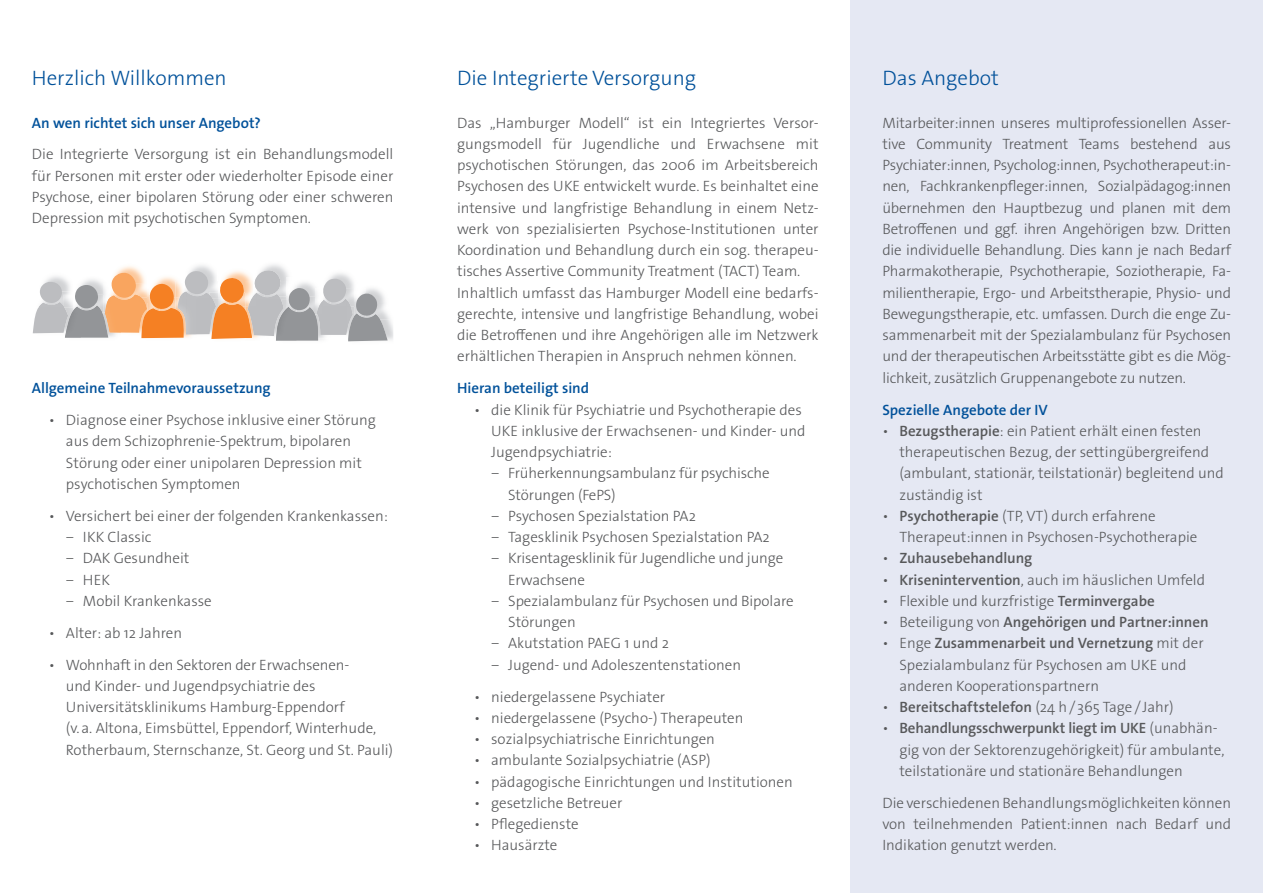
<style>
.page{position:relative;width:1263px;height:893px;background:#fff}
.page>*{position:absolute;margin:0;border:0;box-sizing:border-box;transform-origin:0 0}
.t1{font:300 21px "The Sans Os F";color:#01519a}
.t2{font:300 15px/21.3px "The Sans Os F";color:#57585a}
.t3{font:600 15px "The Sans Os F";color:#01519a}
.t4{font:600 15px "The Sans Os F";color:#57585a}
.s1{font-weight:600}
.s2{font-weight:300}
</style>
<div class="page">
<div style="left:850px;top:0;width:413px;height:893px;background:#e5e8f3"></div>
<svg style="left:33px;top:270px;width:355px;height:71px"></svg>
<h1 class="t1" style="left:32px;top:64px;width:196px">Herzlich Willkommen</h1>
<p class="t3" style="left:32px;top:113px;width:230px">An wen richtet sich unser Angebot?</p>
<p class="t2" style="left:32px;top:144px;width:363px;text-align:justify">Die Integrierte Versorgung ist ein Behandlungsmodell für Personen mit erster oder wiederholter Episode einer Psychose, einer bipolaren Störung oder einer schweren Depression mit psychotischen Symptomen.</p>
<p class="t3" style="left:32px;top:379px;width:240px">Allgemeine Teilnahmevoraussetzung</p>
<p class="t2" style="left:66px;top:410px;width:311px;text-indent:-17px">• Diagnose einer Psychose inklusive einer Störung aus dem Schizophrenie-Spektrum, bipolaren Störung oder einer unipolaren Depression mit psychotischen Symptomen</p>
<p class="t2" style="left:66px;top:505px;width:324px;text-indent:-17px">• Versichert bei einer der folgenden Krankenkassen: − IKK Classic<br>− DAK Gesundheit<br>− HEK<br>− Mobil Krankenkasse</p>
<p class="t2" style="left:49px;top:622px;width:135px">• Alter: ab 12 Jahren</p>
<p class="t2" style="left:66px;top:654px;width:329px;text-indent:-17px">• Wohnhaft in den Sektoren der Erwachsenen-<br>und Kinder- und Jugendpsychiatrie des Universitätsklinikums Hamburg-Eppendorf<br>(v.a. Altona, Eimsbüttel, Eppendorf, Winterhude, Rotherbaum, Sternschanze, St. Georg und St. Pauli)</p>
<h1 class="t1" style="left:457px;top:64px;width:240px">Die Integrierte Versorgung</h1>
<p class="t2" style="left:457px;top:112px;width:363px">Das „Hamburger Modell“ ist ein Integriertes Versor&shy;gungsmodell für Jugendliche und Erwachsene mit psychotischen Störungen, das 2006 im Arbeitsbereich Psychosen des UKE entwickelt wurde. Es beinhaltet eine intensive und langfristige Behandlung in einem Netz&shy;werk von spezialisierten Psychose-Institutionen unter Koordination und Behandlung durch ein sog. therapeu&shy;tisches Assertive Community Treatment (TACT) Team.<br>Inhaltlich umfasst das Hamburger Modell eine bedarfs&shy;gerechte, intensive und langfristige Behandlung, wobei die Betroffenen und ihre Angehörigen alle im Netzwerk erhältlichen Therapien in Anspruch nehmen können.</p>
<p class="t3" style="left:457px;top:379px;width:134px">Hieran beteiligt sind</p>
<p class="t2" style="left:474px;top:399px;width:329px">• die Klinik für Psychiatrie und Psychotherapie des</p>
<p class="t2" style="left:491px;top:420px;width:316px">UKE inklusive der Erwachsenen- und Kinder- und</p>
<p class="t2" style="left:491px;top:441px;width:122px">Jugendpsychiatrie:</p>
<p class="t2" style="left:491px;top:463px;width:280px">− Früherkennungsambulanz für psychische</p>
<p class="t2" style="left:508px;top:484px;width:109px">Störungen (FePS)</p>
<p class="t2" style="left:491px;top:505px;width:206px">− Psychosen Spezialstation PA2</p>
<p class="t2" style="left:491px;top:526px;width:280px">− Tagesklinik Psychosen Spezialstation PA2</p>
<p class="t2" style="left:491px;top:548px;width:294px">− Krisentagesklinik für Jugendliche und junge</p>
<p class="t2" style="left:508px;top:569px;width:78px">Erwachsene</p>
<p class="t2" style="left:491px;top:590px;width:304px">− Spezialambulanz für Psychosen und Bipolare</p>
<p class="t2" style="left:508px;top:611px;width:69px">Störungen</p>
<p class="t2" style="left:491px;top:633px;width:179px">− Akutstation PAEG 1 und 2</p>
<p class="t2" style="left:491px;top:654px;width:251px">− Jugend- und Adoleszentenstationen</p>
<p class="t2" style="left:474px;top:686px;width:193px">• niedergelassene Psychiater</p>
<p class="t2" style="left:474px;top:707px;width:271px">• niedergelassene (Psycho-) Therapeuten</p>
<p class="t2" style="left:474px;top:728px;width:242px">• sozialpsychiatrische Einrichtungen</p>
<p class="t2" style="left:474px;top:750px;width:238px">• ambulante Sozialpsychiatrie (ASP)</p>
<p class="t2" style="left:474px;top:771px;width:320px">• pädagogische Einrichtungen und Institutionen</p>
<p class="t2" style="left:474px;top:792px;width:150px">• gesetzliche Betreuer</p>
<p class="t2" style="left:474px;top:813px;width:106px">• Pflegedienste</p>
<p class="t2" style="left:474px;top:835px;width:85px">• Hausärzte</p>
<h1 class="t1" style="left:882px;top:64px;width:118px">Das Angebot</h1>
<p class="t2" style="left:882px;top:112px;width:350px;text-align:justify">Mitarbeiter:innen unseres multiprofessionellen Asser&shy;tive Community Treatment Teams bestehend aus Psychiater:innen, Psycholog:innen, Psychotherapeut:in&shy;nen, Fachkrankenpfleger:innen, Sozialpädagog:innen übernehmen den Hauptbezug und planen mit dem Betroffenen und ggf. ihren Angehörigen bzw. Dritten die individuelle Behandlung. Dies kann je nach Bedarf Pharmakotherapie, Psychotherapie, Soziotherapie, Fa&shy;milientherapie, Ergo- und Arbeitstherapie, Physio- und Bewegungstherapie, etc. umfassen. Durch die enge Zu&shy;sammenarbeit mit der Spezialambulanz für Psychosen und der therapeutischen Arbeitsstätte gibt es die Mög&shy;lichkeit, zusätzlich Gruppenangebote zu nutzen.</p>
<p class="t3" style="left:882px;top:400px;width:167px">Spezielle Angebote der IV</p>
<p class="t2" style="left:899px;top:420px;width:326px;text-indent:-17px">• <span class="s1">Bezugstherapie</span>: ein Patient erhält einen festen therapeutischen Bezug, der settingü bergreifend (ambulant, stationär, teilstationär) begleitend und zuständig ist</p>
<p class="t2" style="left:899px;top:505px;width:300px;text-indent:-17px">• <span class="s1">Psychotherapie</span> (TP, VT) durch erfahrene<br>Therapeut:innen in Psychosen-Psychotherapie</p>
<p class="t4" style="left:882px;top:549px;width:151px"><span class="s2">•</span> Zuhausebehandlung</p>
<p class="t2" style="left:882px;top:569px;width:324px">• <span class="s1">Krisenintervention</span>, auch im häuslichen Umfeld</p>
<p class="t2" style="left:882px;top:590px;width:274px">• Flexible und kurzfristige <span class="s1">Terminvergabe</span></p>
<p class="t4" style="left:882px;top:612px;width:328px"><span class="s2">• Beteiligung von</span> Angehörigen und Partner:innen</p>
<p class="t2" style="left:899px;top:633px;width:306px;text-indent:-17px">• Enge <span class="s1">Zusammenarbeit und Vernetzung</span> mit der<br>Spezialambulanz für Psychosen am UKE und anderen Kooperationspartnern</p>
<p class="t4" style="left:882px;top:697px;width:293px"><span class="s2">•</span> Bereitschaftstelefon <span class="s2">(24 h/ 365 Tage/ Jahr)</span></p>
<p class="t2" style="left:899px;top:718px;width:327px;text-indent:-17px">• <span class="s1">Behandlungsschwerpunkt liegt im UKE</span> (unabhän&shy;gig von der Sektorenzugehörigkeit) für ambulante, teilstationäre und stationäre Behandlungen</p>
<p class="t2" style="left:882px;top:792px;width:350px;text-align:justify">Die verschiedenen Behandlungsmöglichkeiten können von teilnehmenden Patient:innen nach Bedarf und Indikation genutzt werden.</p>
</div>
